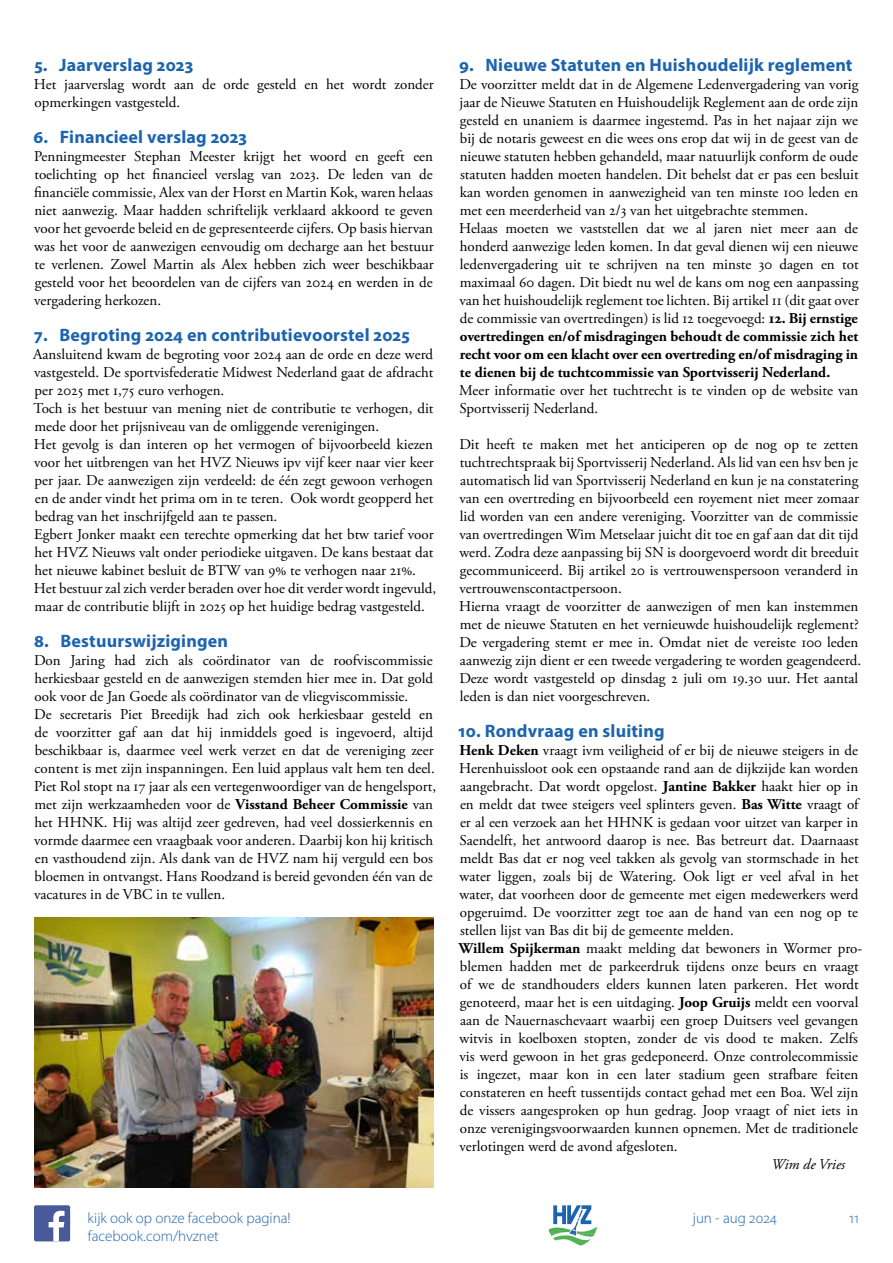
<style>
.page{position:relative;width:893px;height:1263px;background:#fff}
.page>*{position:absolute;margin:0;border:0;box-sizing:border-box;transform-origin:0 0}
.t1{font:700 18px "Myriad Pro";letter-spacing:.01em;color:#1d64af}
.t2{font:15px/18px "Adobe Garamond Pro";color:#000}
.t3{font:300 15px "Myriad Pro";color:#1d64af}
.t4{font:italic 15px "Adobe Garamond Pro";color:#000}
.s1{font-weight:700}
</style>
<div class="page">
<svg style="left:549px;top:1205px;width:48px;height:40px"></svg>
<img style="left:34px;top:917px;width:400px;height:270px">
<div style="left:34px;top:1205px;width:36px;height:36px;background:#485a99;border-radius:2px"></div>
<svg style="left:49px;top:1211px;width:16px;height:30px"></svg>
<p class="t1" style="left:34px;top:53px;width:160px">5. Jaarverslag 2023</p>
<p class="t2" style="left:34px;top:76px;width:401px">Het jaarverslag wordt aan de orde gesteld en het wordt zonder opmerkingen vastgesteld.</p>
<p class="t1" style="left:34px;top:125px;width:215px">6. Financieel verslag 2023</p>
<p class="t2" style="left:34px;top:148px;width:401px;text-align:justify">Penningmeester Stephan Meester krijgt het woord en geeft een toelichting op het financieel verslag van 2023. De leden van de financiële commissie, Alex van der Horst en Martin Kok, waren helaas niet aanwezig. Maar hadden schriftelijk verklaard akkoord te geven voor het gevoerde beleid en de gepresenteerde cijfers. Op basis hiervan was het voor de aanwezigen eenvoudig om decharge aan het bestuur te verlenen. Zowel Martin als Alex hebben zich weer beschikbaar gesteld voor het beoordelen van de cijfers van 2024 en werden in de vergadering herkozen.</p>
<p class="t1" style="left:34px;top:323px;width:377px">7. Begroting 2024 en contributievoorstel 2025</p>
<p class="t2" style="left:33px;top:346px;width:404px">Aansluitend kwam de begroting voor 2024 aan de orde en deze werd vastgesteld. De sportvisfederatie Midwest Nederland gaat de afdracht per 2025 met 1,75 euro verhogen.<br>Toch is het bestuur van mening niet de contributie te verhogen, dit mede door het prijsniveau van de omliggende verenigingen.<br>Het gevolg is dan interen op het vermogen of bijvoorbeeld kiezen voor het uitbrengen van het HVZ Nieuws ipv vijf keer naar vier keer per jaar. De aanwezigen zijn verdeeld: de één zegt gewoon verhogen en de ander vindt het prima om in te teren. Ook wordt geopperd het bedrag van het inschrijfgeld aan te passen.<br>Egbert Jonker maakt een terechte opmerking dat het btw tarief voor het HVZ Nieuws valt onder periodieke uitgaven. De kans bestaat dat het nieuwe kabinet besluit de BTW van 9% te verhogen naar 21%.<br>Het bestuur zal zich verder beraden over hoe dit verder wordt ingevuld, maar de contributie blijft in 2025 op het huidige bedrag vastgesteld.</p>
<p class="t1" style="left:34px;top:629px;width:196px">8. Bestuurswijzigingen</p>
<p class="t2" style="left:34px;top:652px;width:404px">Don Jaring had zich als coördinator van de roofviscommissie herkiesbaar gesteld en de aanwezigen stemden hier mee in. Dat gold ook voor de Jan Goede als coördinator van de vliegviscommissie.<br>De secretaris Piet Breedijk had zich ook herkiesbaar gesteld en de voorzitter gaf aan dat hij inmiddels goed is ingevoerd, altijd beschikbaar is, daarmee veel werk verzet en dat de vereniging zeer content is met zijn inspanningen. Een luid applaus valt hem ten deel.<br>Piet Rol stopt na 17 jaar als een vertegenwoordiger van de hengelsport, met zijn werkzaamheden voor de <span class="s1">Visstand Beheer Commissie</span> van het HHNK. Hij was altijd zeer gedreven, had veel dossierkennis en vormde daarmee een vraagbaak voor anderen. Daarbij kon hij kritisch en vasthoudend zijn. Als dank van de HVZ nam hij verguld een bos bloemen in ontvangst. Hans Roodzand is bereid gevonden één van de vacatures in de VBC in te vullen.</p>
<p class="t1" style="left:459px;top:53px;width:395px">9. Nieuwe Statuten en Huishoudelijk reglement</p>
<p class="t2" style="left:459px;top:76px;width:401px">De voorzitter meldt dat in de Algemene Ledenvergadering van vorig jaar de Nieuwe Statuten en Huishoudelijk Reglement aan de orde zijn gesteld en unaniem is daarmee ingestemd. Pas in het najaar zijn we bij de notaris geweest en die wees ons erop dat wij in de geest van de nieuwe statuten hebben gehandeld, maar natuurlijk conform de oude statuten hadden moeten handelen. Dit behelst dat er pas een besluit kan worden genomen in aanwezigheid van ten minste 100 leden en met een meerderheid van 2/3 van het uitgebrachte stemmen.<br>Helaas moeten we vaststellen dat we al jaren niet meer aan de honderd aanwezige leden komen. In dat geval dienen wij een nieuwe ledenvergadering uit te schrijven na ten minste 30 dagen en tot maximaal 60 dagen. Dit biedt nu wel de kans om nog een aanpassing van het huishoudelijk reglement toe lichten. Bij artikel 11 (dit gaat over de commissie van overtredingen) is lid 12 toegevoegd: <span class="s1">12. Bij ernstige overtredingen en/of misdragingen behoudt de commissie zich het recht voor om een klacht over een overtreding en/of misdraging in te dienen bij de tuchtcommissie van Sportvisserij Nederland.</span></p>
<p class="t2" style="left:459px;top:382px;width:401px">Meer informatie over het tuchtrecht is te vinden op de website van<br>Sportvisserij Nederland.</p>
<p class="t2" style="left:459px;top:436px;width:404px">Dit heeft te maken met het anticiperen op de nog op te zetten tuchtrechtspraak bij Sportvisserij Nederland. Als lid van een hsv ben je automatisch lid van Sportvisserij Nederland en kun je na constatering van een overtreding en bijvoorbeeld een royement niet meer zomaar lid worden van een andere vereniging. Voorzitter van de commissie van overtredingen Wim Metselaar juicht dit toe en gaf aan dat dit tijd werd. Zodra deze aanpassing bij SN is doorgevoerd wordt dit breeduit gecommuniceerd. Bij artikel 20 is vertrouwenspersoon veranderd in vertrouwenscontactpersoon.<br>Hierna vraagt de voorzitter de aanwezigen of men kan instemmen met de nieuwe Statuten en het vernieuwde huishoudelijk reglement?<br>De vergadering stemt er mee in. Omdat niet de vereiste 100 leden aanwezig zijn dient er een tweede vergadering te worden geagendeerd.<br>Deze wordt vastgesteld op dinsdag 2 juli om 19.30 uur. Het aantal leden is dan niet voorgeschreven.</p>
<p class="t1" style="left:458px;top:719px;width:208px">10. Rondvraag en sluiting</p>
<p class="t2" style="left:459px;top:742px;width:405px"><span class="s1">Henk Deken</span> vraagt ivm veiligheid of er bij de nieuwe steigers in de Herenhuissloot ook een opstaande rand aan de dijkzijde kan worden aangebracht. Dat wordt opgelost. <span class="s1">Jantine Bakker</span> haakt hier op in en meldt dat twee steigers veel splinters geven. <span class="s1">Bas Witte</span> vraagt of er al een verzoek aan het HHNK is gedaan voor uitzet van karper in Saendelft, het antwoord daarop is nee. Bas betreurt dat. Daarnaast meldt Bas dat er nog veel takken als gevolg van stormschade in het water liggen, zoals bij de Watering. Ook ligt er veel afval in het water, dat voorheen door de gemeente met eigen medewerkers werd opgeruimd. De voorzitter zegt toe aan de hand van een nog op te stellen lijst van Bas dit bij de gemeente melden.<br><span class="s1">Willem Spijkerman</span> maakt melding dat bewoners in Wormer pro&shy;blemen hadden met de parkeerdruk tijdens onze beurs en vraagt of we de standhouders elders kunnen laten parkeren. Het wordt genoteerd, maar het is een uitdaging. <span class="s1">Joop Gruijs</span> meldt een voorval aan de Nauernaschevaart waarbij een groep Duitsers veel gevangen witvis in koelboxen stopten, zonder de vis dood te maken. Zelfs vis werd gewoon in het gras gedeponeerd. Onze controlecommissie is ingezet, maar kon in een later stadium geen strafbare feiten constateren en heeft tussentijds contact gehad met een Boa. Wel zijn de vissers aangesproken op hun gedrag. Joop vraagt of niet iets in onze verenigingsvoorwaarden kunnen opnemen. Met de traditionele verlotingen werd de avond afgesloten.</p>
<p class="t4" style="left:771px;top:1155px;width:75px">Wim de Vries</p>
<p class="t3" style="left:88px;top:1209px;width:205px">kijk ook op onze facebook pagina!</p>
<p class="t3" style="left:693px;top:1209px;width:86px">jun - aug 2024</p>
<p class="t3" style="left:849px;top:1209px;width:11px">11</p>
<p class="t3" style="left:88px;top:1227px;width:133px">facebook.com/hvznet</p>
</div>
